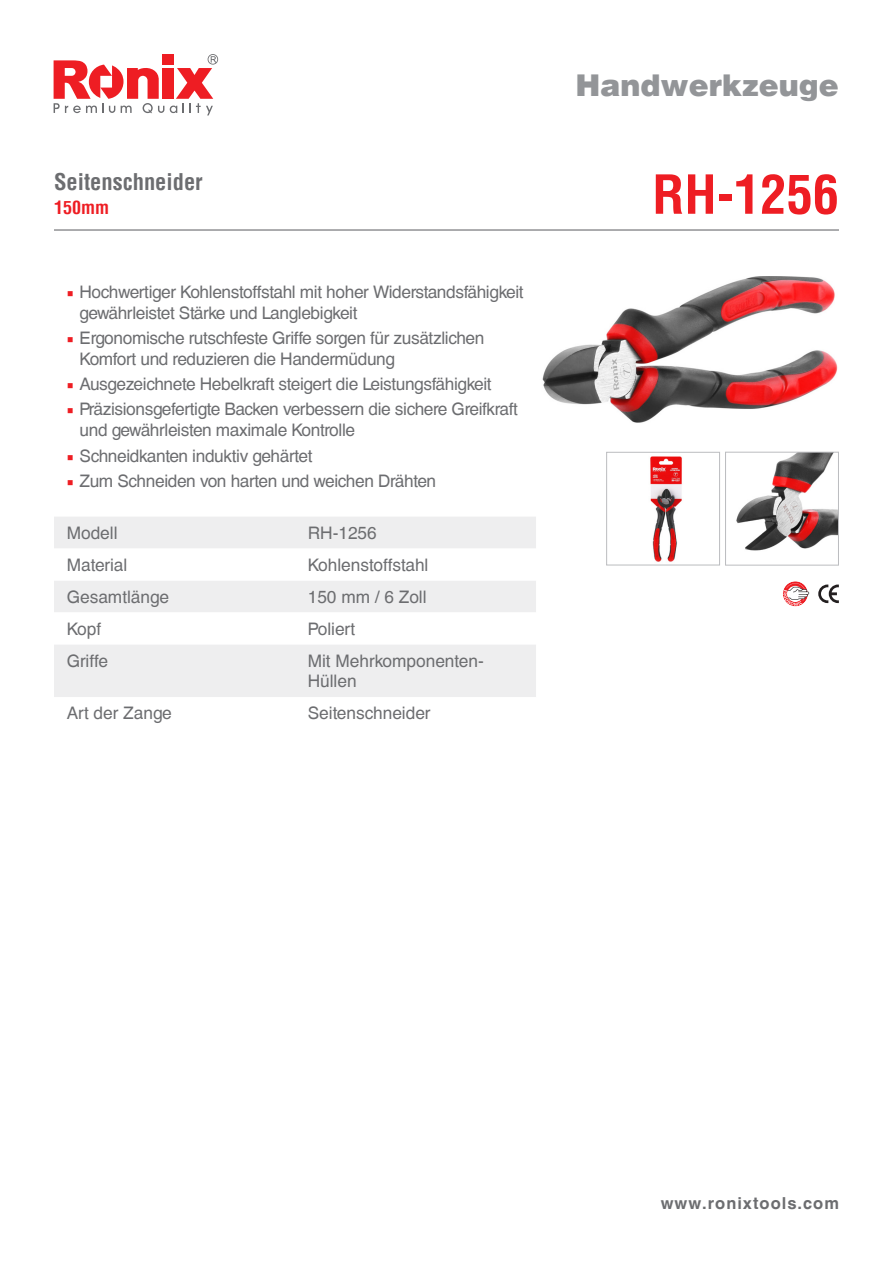
<style>
.page{position:relative;width:893px;height:1263px;background:#fff}
.page>*{position:absolute;margin:0;border:0;box-sizing:border-box;transform-origin:0 0}
.t1{font:700 condensed 52.5px "Helvetica LT";color:#ee1d23}
.t2{font:900 30px "Helvetica LT";color:#939598}
.t3{font:700 condensed 22.5px "Helvetica LT";color:#6c6d70}
.t4{font:700 condensed 18px "Helvetica LT";color:#ee1d23}
.t5{font:17.25px/21px "Helvetica CE";letter-spacing:-.02em;color:#6c6d70}
.t6{font:17.25px/20.7px "Helvetica CE";color:#6c6d70}
.t7{font:700 16.5px "Helvetica CE";letter-spacing:.06em;color:#6c6d70}
.s1{font-family:"Minion Pro";color:#ee1d23}
</style>
<div class="page">
<svg style="left:170px;top:54px;width:48px;height:61px"></svg>
<div style="left:162px;top:68px;width:11px;height:31px;background:#ee1d23"></div>
<svg style="left:54px;top:60px;width:110px;height:53px"></svg>
<div style="left:162px;top:54px;width:11px;height:11px;background:#ee1d23"></div>
<div style="left:54px;top:517px;width:482px;height:31px;background:#eeeeef"></div>
<svg style="left:54px;top:581px;width:482px;height:116px;fill:#eeeeef"></svg>
<hr style="left:54px;top:229px;width:785px;height:2px;background:#6c6d70">
<img style="left:542px;top:277px;width:296px;height:146px">
<svg style="left:783px;top:581px;width:27px;height:26px"></svg>
<svg style="left:818px;top:584px;width:21px;height:19px"></svg>
<img style="left:650px;top:456px;width:32px;height:106px">
<div style="left:606px;top:452px;width:114px;height:113px;border:1px solid #bcbdc0"></div>
<img style="left:736px;top:454px;width:101px;height:97px">
<div style="left:725px;top:452px;width:114px;height:114px;border:1px solid #bcbdc0"></div>
<p class="t3" style="left:54px;top:167px;width:150px">Seitenschneider</p>
<p class="t4" style="left:54px;top:196px;width:57px">150mm</p>
<p class="t5" style="left:80px;top:281px;width:446px;text-indent:-13px"><span class="s1">■</span> Hochwertiger Kohlenstoffstahl mit hoher Widerstandsfähigkeit gewährleistet Stärke und Langlebigkeit</p>
<p class="t5" style="left:80px;top:327px;width:406px;text-indent:-13px"><span class="s1">■</span> Ergonomische rutschfeste Griffe sorgen für zusätzlichen<br>Komfort und reduzieren die Handermüdung</p>
<p class="t5" style="left:67px;top:374px;width:426px"><span class="s1">■</span> Ausgezeichnete Hebelkraft steigert die Leistungsfähigkeit</p>
<p class="t5" style="left:80px;top:399px;width:440px;text-indent:-13px"><span class="s1">■</span> Präzisionsgefertigte Backen verbessern die sichere Greifkraft und gewährleisten maximale Kontrolle</p>
<p class="t5" style="left:67px;top:445px;width:247px"><span class="s1">■</span> Schneidkanten induktiv gehärtet</p>
<p class="t5" style="left:67px;top:470px;width:371px"><span class="s1">■</span> Zum Schneiden von harten und weichen Drähten</p>
<p class="t5" style="left:67px;top:522px;width:52px">Modell</p>
<p class="t5" style="left:308px;top:522px;width:71px">RH-1256</p>
<p class="t6" style="left:67px;top:554px;width:62px">Material</p>
<p class="t6" style="left:308px;top:554px;width:122px">Kohlenstoffstahl</p>
<p class="t6" style="left:67px;top:586px;width:104px">Gesamtlänge</p>
<p class="t6" style="left:308px;top:586px;width:120px">150 mm / 6 Zoll</p>
<p class="t5" style="left:67px;top:618px;width:36px">Kopf</p>
<p class="t6" style="left:308px;top:618px;width:49px">Poliert</p>
<p class="t5" style="left:67px;top:650px;width:43px">Griffe</p>
<p class="t6" style="left:308px;top:650px;width:177px">Mit Mehrkomponenten-<br>Hüllen</p>
<p class="t6" style="left:67px;top:703px;width:107px">Art der Zange</p>
<p class="t6" style="left:308px;top:703px;width:124px">Seitenschneider</p>
<h2 class="t2" style="left:576px;top:65px;width:265px">Handwerkzeuge</h2>
<p class="t1" style="left:652px;top:162px;width:188px">RH-1256</p>
<p class="t7" style="left:661px;top:1193px;width:180px">www.ronixtools.com</p>
</div>
